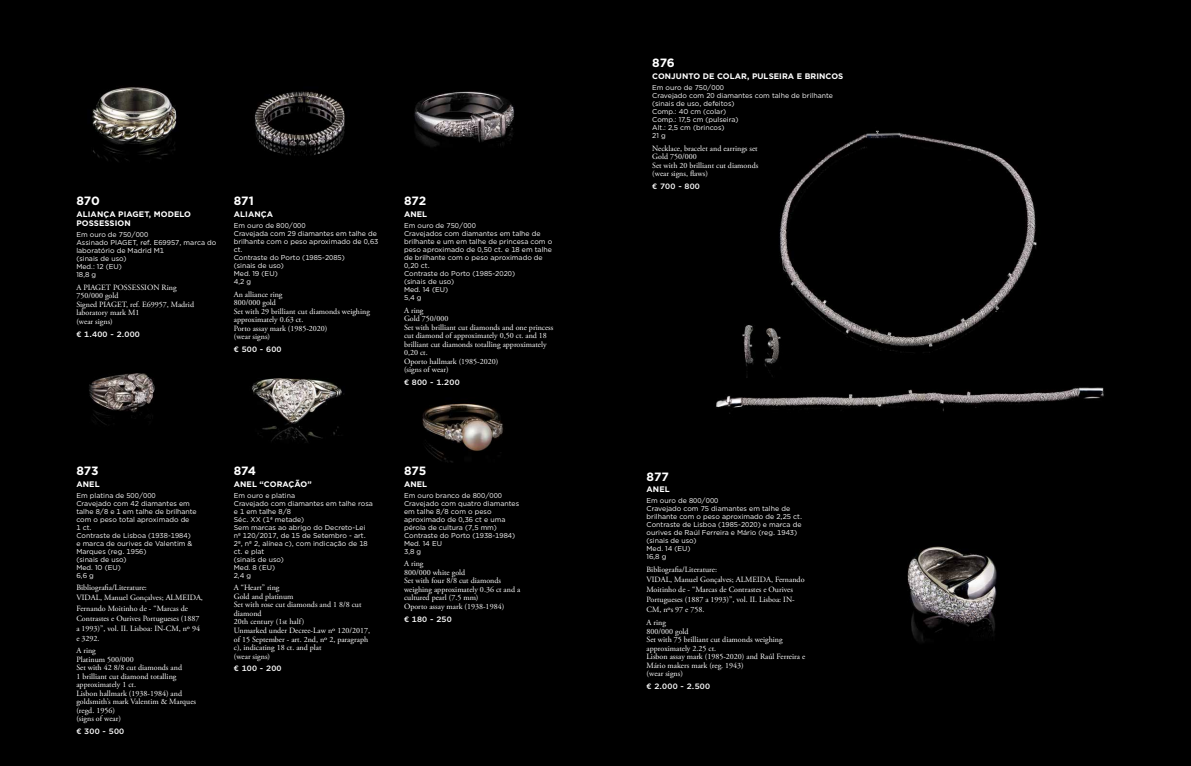
<style>
.page{position:relative;width:1191px;height:766px;background:#fff}
.page>*{position:absolute;margin:0;border:0;box-sizing:border-box;transform-origin:0 0}
.t1{font:700 12px "Gotham";color:#fff}
.t2{font:8px/8.5px "Adobe Garamond Pro";color:#fff}
.t3{font:700 8px/9px "Gotham";letter-spacing:.01em;color:#fff}
.t4{font:500 7.7px "Gotham";letter-spacing:.02em;color:#fff;scale:1.08 1}
.t5{font:7px/8px "Gotham";color:#fff}
</style>
<div class="page">
<div style="left:0;top:0;width:1191px;height:765px;background:#000"></div>
<img style="left:89px;top:373px;width:66px;height:52px">
<img style="left:414px;top:91px;width:101px;height:56px">
<img style="left:252px;top:378px;width:92px;height:65px">
<img style="left:422px;top:403px;width:81px;height:60px">
<img style="left:92px;top:87px;width:85px;height:75px">
<img style="left:254px;top:91px;width:91px;height:65px">
<img style="left:716px;top:130px;width:388px;height:284px">
<img style="left:907px;top:546px;width:90px;height:96px">
<h1 class="t1" style="left:76px;top:193px;width:25px">870</h1>
<p class="t3" style="left:76px;top:209px;width:116px">ALIANÇA PIAGET, MODELO<br>POSSESSION</p>
<p class="t5" style="left:76px;top:230px;width:141px">Em ouro de 750/000<br>Assinado PIAGET, ref. E69957, marca do laboratório de Madrid M1<br>(sinais de uso)<br>Med.: 12 (EU)<br>18,8 g</p>
<p class="t2" style="left:76px;top:283px;width:119px">A PIAGET POSSESSION Ring<br>750/000 gold<br>Signed PIAGET, ref. E69957, Madrid laboratory mark M1<br>(wear signs)</p>
<p class="t4" style="left:76px;top:328px;width:60px">€ 1.400 - 2.000</p>
<h1 class="t1" style="left:234px;top:193px;width:22px">871</h1>
<p class="t3" style="left:234px;top:209px;width:41px">ALIANÇA</p>
<p class="t5" style="left:234px;top:221px;width:146px">Em ouro de 800/000<br>Cravejada com 29 diamantes em talhe de brilhante com o peso aproximado de 0,63 ct.<br>Contraste do Porto (1985-2085)<br>(sinais de uso)<br>Med. 19 (EU)<br>4,2 g</p>
<p class="t2" style="left:234px;top:290px;width:138px">An alliance ring<br>800/000 gold<br>Set with 29 brilliant cut diamonds weighing approximately 0.63 ct.<br>Porto assay mark (1985-2020)<br>(wear signs)</p>
<p class="t4" style="left:234px;top:344px;width:46px">€ 500 - 600</p>
<h1 class="t1" style="left:404px;top:193px;width:24px">872</h1>
<p class="t3" style="left:404px;top:209px;width:25px">ANEL</p>
<p class="t5" style="left:404px;top:221px;width:150px">Em ouro de 750/000<br>Cravejados com diamantes em talhe de brilhante e um em talhe de princesa com o peso aproximado de 0,50 ct. e 18 em talhe de brilhante com o peso aproximado de<br>0,20 ct.<br>Contraste do Porto (1985-2020)<br>(sinais de uso)<br>Med. 14 (EU)<br>5,4 g</p>
<p class="t2" style="left:404px;top:306px;width:151px">A ring<br>Gold 750/000<br>Set with brilliant cut diamonds and one princess cut diamond of approximately 0,50 ct. and 18 brilliant cut diamonds totalling approximately<br>0,20 ct.<br>Oporto hallmark (1985-2020)<br>(signs of wear)</p>
<p class="t4" style="left:404px;top:377px;width:53px">€ 800 - 1.200</p>
<h1 class="t1" style="left:76px;top:462px;width:24px">873</h1>
<p class="t3" style="left:76px;top:479px;width:25px">ANEL</p>
<p class="t5" style="left:76px;top:491px;width:122px">Em platina de 500/000<br>Cravejado com 42 diamantes em talhe 8/8 e 1 em talhe de brilhante com o peso total aproximado de<br>1 ct.<br>Contraste de Lisboa (1938-1984)<br>e marca de ourives de Valentim &amp;<br>Marques (reg. 1956)<br>(sinais de uso)<br>Med. 10 (EU)<br>6,6 g</p>
<p class="t2" style="left:76px;top:583px;width:128px;line-height:10px">Bibliografia/Literature:<br>VIDAL, Manuel Gonçalves; ALMEIDA,<br>Fernando Moitinho de - “Marcas de<br>Contrastes e Ourives Portugueses (1887 a 1993)”, vol. II. Lisboa: IN-CM, nº 94 e 3292.</p>
<p class="t2" style="left:76px;top:646px;width:121px">A ring<br>Platinum 500/000<br>Set with 42 8/8 cut diamonds and<br>1 brilliant cut diamond totalling approximately 1 ct.<br>Lisbon hallmark (1938-1984) and goldsmith’s mark Valentim &amp; Marques (regd. 1956)<br>(signs of wear)</p>
<p class="t4" style="left:76px;top:726px;width:46px">€ 300 - 500</p>
<h1 class="t1" style="left:234px;top:462px;width:24px">874</h1>
<p class="t3" style="left:234px;top:479px;width:79px">ANEL “CORAÇÃO”</p>
<p class="t5" style="left:234px;top:491px;width:141px">Em ouro e platina<br>Cravejado com diamantes em talhe rosa e 1 em talhe 8/8<br>Séc. XX (1ª metade)<br>Sem marcas ao abrigo do Decreto-Lei nº 120/2017, de 15 de Setembro - art.<br>2º, nº 2, alínea c), com indicação de 18 ct. e plat<br>(sinais de uso)<br>Med. 8 (EU)<br>2,4 g</p>
<p class="t2" style="left:234px;top:583px;width:138px">A “Heart” ring<br>Gold and platinum<br>Set with rose cut diamonds and 1 8/8 cut diamond<br>20th century (1st half)<br>Unmarked under Decree-Law nº 120/2017, of 15 September - art. 2nd, nº 2, paragraph c), indicating 18 ct. and plat<br>(wear signs)</p>
<p class="t4" style="left:234px;top:663px;width:46px">€ 100 - 200</p>
<h1 class="t1" style="left:404px;top:462px;width:24px">875</h1>
<p class="t3" style="left:404px;top:479px;width:25px">ANEL</p>
<p class="t5" style="left:404px;top:491px;width:117px">Em ouro branco de 800/000<br>Cravejado com quatro diamantes em talhe 8/8 com o peso aproximado de 0,36 ct e uma pérola de cultura (7,5 mm)<br>Contraste do Porto (1938-1984)<br>Med. 14 EU<br>3,8 g</p>
<p class="t2" style="left:404px;top:559px;width:118px">A ring<br>800/000 white gold<br>Set with four 8/8 cut diamonds weighing approximately 0.36 ct and a cultured pearl (7.5 mm)<br>Oporto assay mark (1938-1984)</p>
<p class="t4" style="left:404px;top:614px;width:46px">€ 180 - 250</p>
<h1 class="t1" style="left:652px;top:55px;width:24px">876</h1>
<p class="t3" style="left:652px;top:72px;width:193px">CONJUNTO DE COLAR, PULSEIRA E BRINCOS</p>
<p class="t5" style="left:652px;top:83px;width:182px">Em ouro de 750/000<br>Cravejado com 20 diamantes com talhe de brilhante (sinais de uso, defeitos)<br>Comp.: 40 cm (colar)<br>Comp.: 17,5 cm (pulseira)<br>Alt.: 2,5 cm (brincos)<br>21 g</p>
<p class="t2" style="left:652px;top:144px;width:108px">Necklace, bracelet and earrings set<br>Gold 750/000<br>Set with 20 brilliant cut diamonds (wear signs, flaws)</p>
<p class="t4" style="left:652px;top:181px;width:46px">€ 700 - 800</p>
<h1 class="t1" style="left:646px;top:468px;width:24px">877</h1>
<p class="t3" style="left:646px;top:485px;width:25px">ANEL</p>
<p class="t5" style="left:646px;top:496px;width:157px">Em ouro de 800/000<br>Cravejado com 75 diamantes em talhe de brilhante com o peso aproximado de 2,25 ct.<br>Contraste de Lisboa (1985-2020) e marca de ourives de Raúl Ferreira e Mário (reg. 1943) (sinais de uso)<br>Med. 14 (EU)<br>16,8 g</p>
<p class="t2" style="left:646px;top:564px;width:159px;line-height:10px">Bibliografia/Literature:<br>VIDAL, Manuel Gonçalves; ALMEIDA, Fernando Moitinho de - “Marcas de Contrastes e Ourives Portugueses (1887 a 1993)”, vol. II. Lisboa: IN-CM, nºs 97 e 758.</p>
<p class="t2" style="left:646px;top:618px;width:160px">A ring<br>800/000 gold<br>Set with 75 brilliant cut diamonds weighing approximately 2.25 ct.<br>Lisbon assay mark (1985-2020) and Raúl Ferreira e<br>Mário makers mark (reg. 1943)<br>(wear signs)</p>
<p class="t4" style="left:646px;top:681px;width:60px">€ 2.000 - 2.500</p>
</div>
